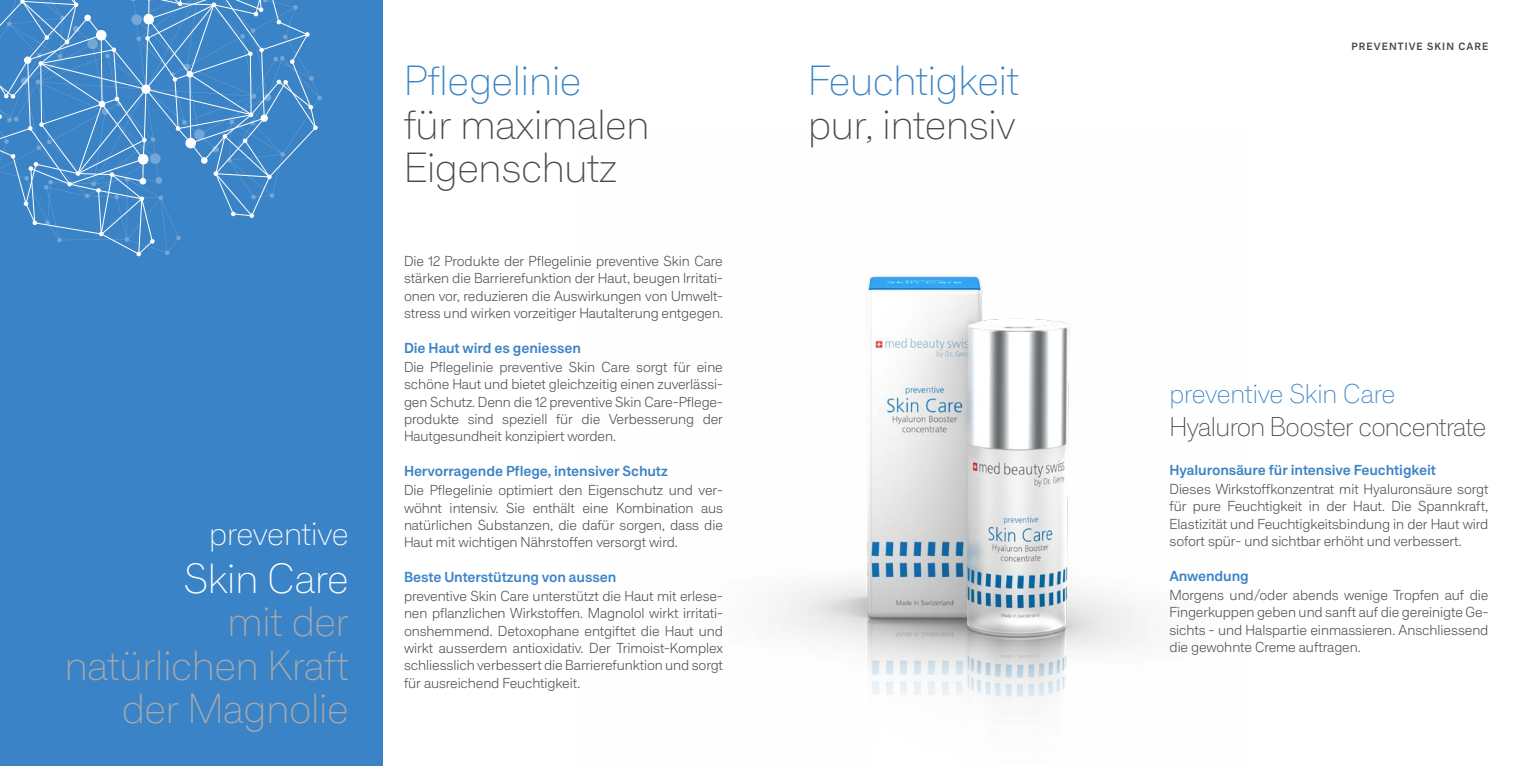
<style>
.page{position:relative;width:1531px;height:766px;background:#fff}
.page>*{position:absolute;margin:0;border:0;box-sizing:border-box;transform-origin:0 0}
.t1{font:100 42px/43.5px "RT Dromo";letter-spacing:-.01em;color:#484848}
.t2{font:100 42px/43.5px "RT Dromo";letter-spacing:-.01em;color:#aaa;text-align:right}
.t3{font:100 42px "RT Dromo";letter-spacing:-.01em;color:#3a83c6}
.t4{font:100 42px "RT Dromo";letter-spacing:-.01em;color:#fff}
.t5{font:100 33px "RT Dromo";letter-spacing:-.02em;color:#fff}
.t6{font:100 27px "RT Dromo";letter-spacing:-.025em;color:#484848}
.t7{font:100 27px "RT Dromo";letter-spacing:-.015em;color:#3a83c6}
.t8{font:300 14.4px/17.2px "RT Dromo";letter-spacing:-.01em;color:#484848;text-align:justify}
.t9{font:500 14.4px "RT Dromo";letter-spacing:-.01em;color:#3a83c6}
.t10{font:500 14.4px "RT Dromo";letter-spacing:-.01em;color:#3a85c8}
.t11{font:500 10.5px "RT Dromo";letter-spacing:.1em;color:#484848}
</style>
<div class="page">
<img style="left:780px;top:276px;width:357px;height:424px">
<div style="left:0;top:0;width:383px;height:765px;background:#3a83c6"></div>
<svg style="left:0;top:0;width:318px;height:256px"></svg>
<h2 class="t5" style="left:209px;top:515px;width:141px">preventive</h2>
<h1 class="t4" style="left:184px;top:555px;width:166px">Skin Care</h1>
<h1 class="t2" style="left:65px;top:600px;width:285px">mit der natürlichen Kraft der Magnolie</h1>
<h1 class="t3" style="left:404px;top:58px;width:179px">Pflegelinie</h1>
<h1 class="t1" style="left:404px;top:103px;width:247px">für maximalen<br>Eigenschutz</h1>
<p class="t8" style="left:404px;top:252px;width:320px">Die 12 Produkte der Pflegelinie preventive Skin Care stärken die Barrierefunktion der Haut, beugen Irritati&shy;onen vor, reduzieren die Auswirkungen von Umwelt&shy;stress und wirken vorzeitiger Hautalterung entgegen.</p>
<p class="t9" style="left:404px;top:339px;width:179px">Die Haut wird es geniessen</p>
<p class="t8" style="left:404px;top:358px;width:320px">Die Pflegelinie preventive Skin Care sorgt für eine schöne Haut und bietet gleichzeitig einen zuverlässi&shy;gen Schutz. Denn die 12 preventive Skin Care-Pflege&shy;produkte sind speziell für die Verbesserung der Hautgesundheit konzipiert worden.</p>
<p class="t9" style="left:404px;top:462px;width:265px">Hervorragende Pflege, intensiver Schutz</p>
<p class="t8" style="left:404px;top:481px;width:320px">Die Pflegelinie optimiert den Eigenschutz und ver&shy;wöhnt intensiv. Sie enthält eine Kombination aus natürlichen Substanzen, die dafür sorgen, dass die Haut mit wichtigen Nährstoffen versorgt wird.</p>
<p class="t10" style="left:404px;top:568px;width:214px">Beste Unterstützung von aussen</p>
<p class="t8" style="left:404px;top:587px;width:320px">preventive Skin Care unterstützt die Haut mit erlese&shy;nen pflanzlichen Wirkstoffen. Magnolol wirkt irritati&shy;onshemmend. Detoxophane entgiftet die Haut und wirkt ausserdem antioxidativ. Der Trimoist-Komplex schliesslich verbessert die Barrierefunktion und sorgt für ausreichend Feuchtigkeit.</p>
<h1 class="t3" style="left:808px;top:58px;width:212px">Feuchtigkeit</h1>
<h1 class="t1" style="left:808px;top:103px;width:209px">pur, intensiv</h1>
<p class="t11" style="left:1351px;top:41px;width:138px">PREVENTIVE SKIN CARE</p>
<h3 class="t7" style="left:1169px;top:379px;width:227px">preventive Skin Care</h3>
<h3 class="t6" style="left:1169px;top:411px;width:318px">Hyaluron Booster concentrate</h3>
<p class="t9" style="left:1169px;top:461px;width:268px">Hyaluronsäure für intensive Feuchtigkeit</p>
<p class="t8" style="left:1169px;top:480px;width:320px">Dieses Wirkstoffkonzentrat mit Hyaluronsäure sorgt für pure Feuchtigkeit in der Haut. Die Spannkraft, Elastizität und Feuchtigkeitsbindung in der Haut wird sofort spür- und sichtbar erhöht und verbessert.</p>
<p class="t9" style="left:1169px;top:567px;width:81px">Anwendung</p>
<p class="t8" style="left:1169px;top:586px;width:320px">Morgens und/oder abends wenige Tropfen auf die Fingerkuppen geben und sanft auf die gereinigte Ge&shy;sichts - und Halspartie einmassieren. Anschliessend die gewohnte Creme auftragen.</p>
</div>
